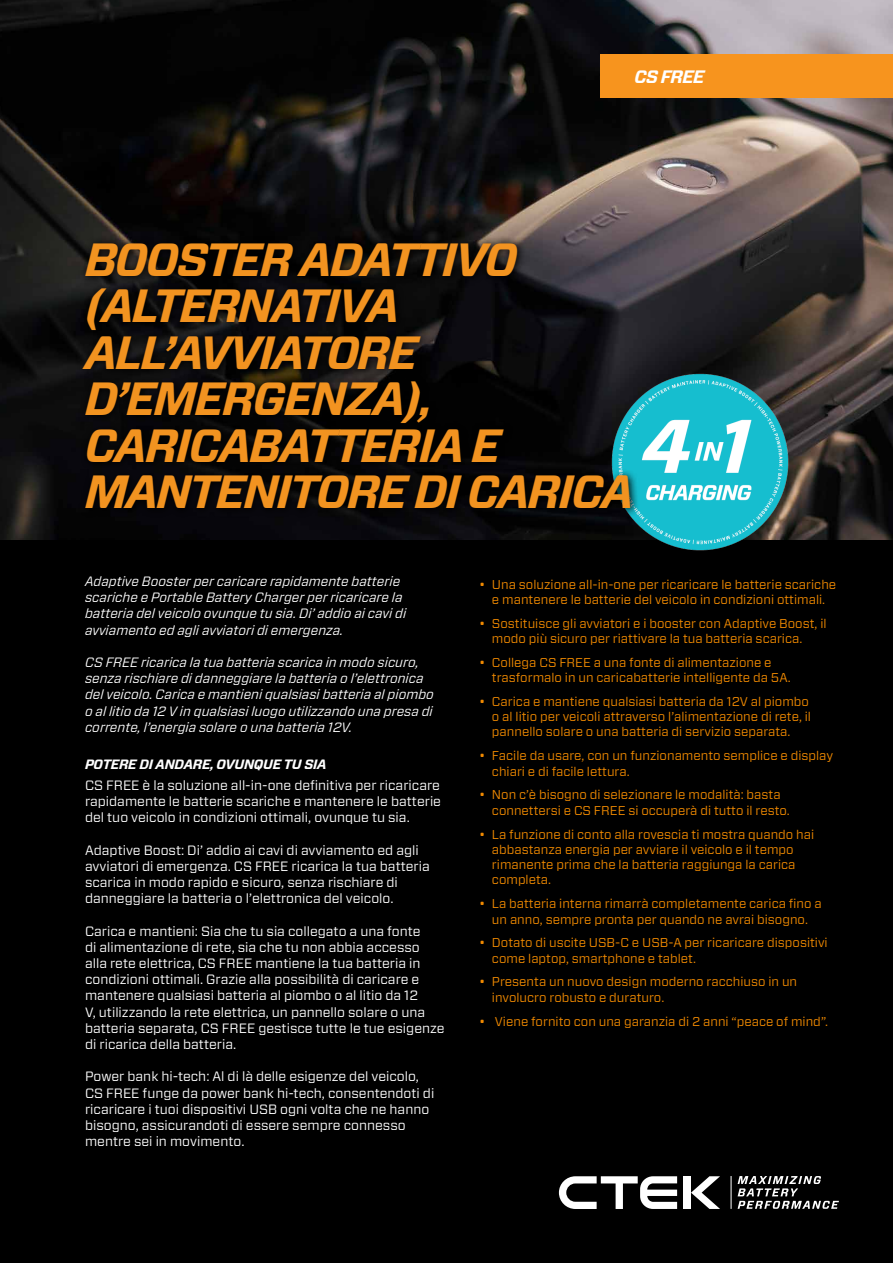
<style>
.page{position:relative;width:893px;height:1263px;background:#000}
.page>*{position:absolute;margin:0;border:0;box-sizing:border-box;transform-origin:0 0}
.t1{font:italic 700 46.5px/46.5px "Forza";letter-spacing:-.04em;color:#f29320}
.t2{font:italic 700 18px "Forza";letter-spacing:-.04em;color:#fff}
.t3{font:13.5px/16.2px "Forza";color:#fff}
.t4{font:italic 13.5px/16.2px "Forza";color:#fff}
.t5{font:italic 700 13.5px "Forza";letter-spacing:-.02em;color:#fff}
.t6{font:12.75px/15.3px "Forza";color:#f18a00}
</style>
<div class="page">
<div style="left:684px;top:1176px;width:7px;height:33px;background:#fff"></div>
<svg style="left:691px;top:1176px;width:29px;height:33px"></svg>
<svg style="left:559px;top:1176px;width:118px;height:33px"></svg>
<svg style="left:738px;top:1176px;width:101px;height:33px"></svg>
<hr style="left:731px;top:1176px;width:1px;height:33px;background:#fff">
<img style="left:0;top:0;width:893px;height:539px">
<img style="left:601px;top:364px;width:197px;height:187px">
<div style="left:600px;top:54px;width:293px;height:43px;background:#f7941e"></div>
<svg style="left:77px;top:236px;width:563px;height:282px"></svg>
<h2 class="t2" style="left:634px;top:64px;width:72px">CS FREE</h2>
<h1 class="t1" style="left:85px;top:236px;width:551px">BOOSTER ADATTIVO (ALTERNATIVA<br>ALL’AVVIATORE<br>D’EMERGENZA),<br>CARICABATTERIA E<br>MANTENITORE DI CARICA</h1>
<p class="t4" style="left:85px;top:573px;width:323px">Adaptive Booster per caricare rapidamente batterie scariche e Portable Battery Charger per ricaricare la batteria del veicolo ovunque tu sia. Di’ addio ai cavi di avviamento ed agli avviatori di emergenza.</p>
<p class="t4" style="left:85px;top:654px;width:350px">CS FREE ricarica la tua batteria scarica in modo sicuro, senza rischiare di danneggiare la batteria o l’elettronica del veicolo. Carica e mantieni qualsiasi batteria al piombo o al litio da 12 V in qualsiasi luogo utilizzando una presa di corrente, l’energia solare o una batteria 12V.</p>
<p class="t5" style="left:85px;top:755px;width:243px">POTERE DI ANDARE, OVUNQUE TU SIA</p>
<p class="t3" style="left:85px;top:777px;width:357px;text-align:justify">CS FREE è la soluzione all-in-one definitiva per ricaricare rapidamente le batterie scariche e mantenere le batterie del tuo veicolo in condizioni ottimali, ovunque tu sia.</p>
<p class="t3" style="left:85px;top:841px;width:346px">Adaptive Boost: Di’ addio ai cavi di avviamento ed agli avviatori di emergenza. CS FREE ricarica la tua batteria scarica in modo rapido e sicuro, senza rischiare di danneggiare la batteria o l’elettronica del veicolo.</p>
<p class="t3" style="left:85px;top:922px;width:361px">Carica e mantieni: Sia che tu sia collegato a una fonte<br>di alimentazione di rete, sia che tu non abbia accesso alla rete elettrica, CS FREE mantiene la tua batteria in condizioni ottimali. Grazie alla possibilità di caricare e mantenere qualsiasi batteria al piombo o al litio da 12<br>V, utilizzando la rete elettrica, un pannello solare o una batteria separata, CS FREE gestisce tutte le tue esigenze di ricarica della batteria.</p>
<p class="t3" style="left:85px;top:1068px;width:351px">Power bank hi-tech: Al di là delle esigenze del veicolo, CS FREE funge da power bank hi-tech, consentendoti di ricaricare i tuoi dispositivi USB ogni volta che ne hanno bisogno, assicurandoti di essere sempre connesso mentre sei in movimento.</p>
<p class="t6" style="left:479px;top:576px;width:359px;text-align:center">• Una soluzione all-in-one per ricaricare le batterie scariche e mantenere le batterie del veicolo in condizioni ottimali.</p>
<p class="t6" style="left:492px;top:615px;width:336px;text-indent:-13px">• Sostituisce gli avviatori e i booster con Adaptive Boost, il modo più sicuro per riattivare la tua batteria scarica.</p>
<p class="t6" style="left:492px;top:654px;width:300px;text-indent:-13px">• Collega CS FREE a una fonte di alimentazione e trasformalo in un caricabatterie intelligente da 5A.</p>
<p class="t6" style="left:492px;top:694px;width:321px;text-indent:-13px">• Carica e mantiene qualsiasi batteria da 12V al piombo o al litio per veicoli attraverso l’alimentazione di rete, il pannello solare o una batteria di servizio separata.</p>
<p class="t6" style="left:492px;top:748px;width:343px;text-indent:-13px">• Facile da usare, con un funzionamento semplice e display chiari e di facile lettura.</p>
<p class="t6" style="left:492px;top:787px;width:299px;text-indent:-13px">• Non c’è bisogno di selezionare le modalità: basta connettersi e CS FREE si occuperà di tutto il resto.</p>
<p class="t6" style="left:492px;top:826px;width:324px;text-indent:-13px">• La funzione di conto alla rovescia ti mostra quando hai abbastanza energia per avviare il veicolo e il tempo rimanente prima che la batteria raggiunga la carica completa.</p>
<p class="t6" style="left:479px;top:896px;width:344px;text-align:center">• La batteria interna rimarrà completamente carica fino a un anno, sempre pronta per quando ne avrai bisogno.</p>
<p class="t6" style="left:492px;top:935px;width:337px;text-indent:-13px">• Dotato di uscite USB-C e USB-A per ricaricare dispositivi come laptop, smartphone e tablet.</p>
<p class="t6" style="left:492px;top:974px;width:307px;text-indent:-13px">• Presenta un nuovo design moderno racchiuso in un involucro robusto e duraturo.</p>
<p class="t6" style="left:479px;top:1013px;width:350px">• Viene fornito con una garanzia di 2 anni “peace of mind”.</p>
</div>
